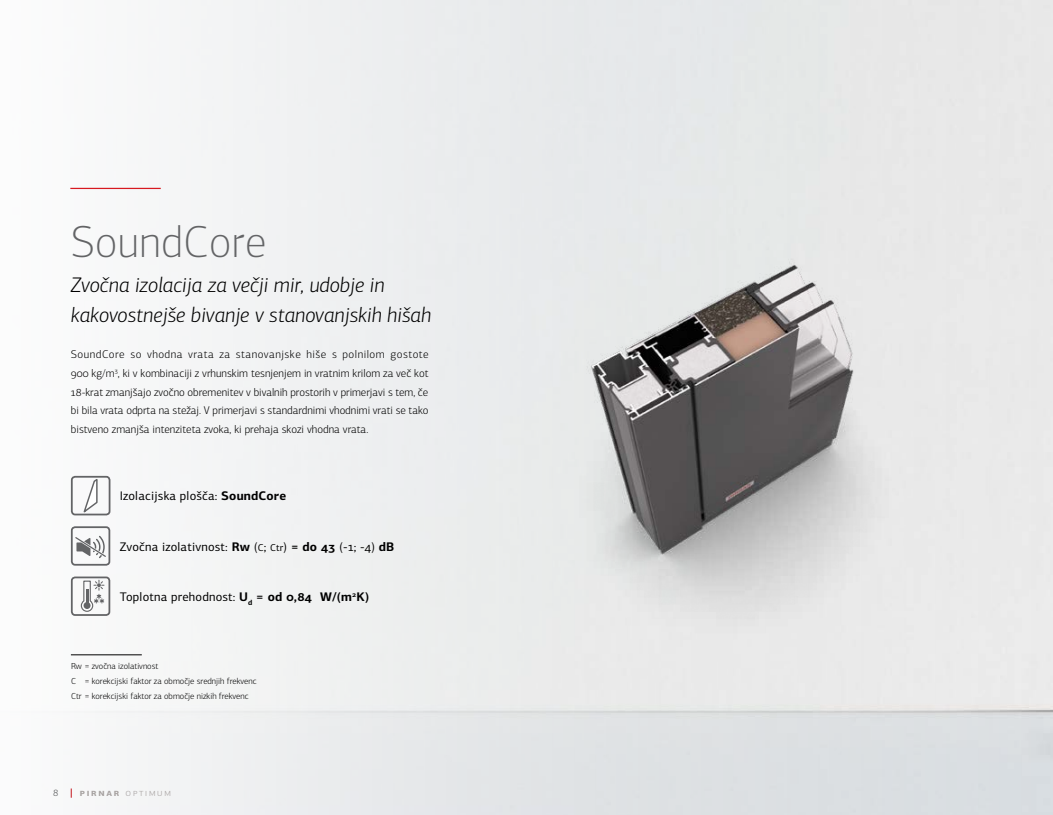
<style>
.page{position:relative;width:1053px;height:815px;background:#fff}
.page>*{position:absolute;margin:0;border:0;box-sizing:border-box;transform-origin:0 0}
.t1{font:100 45px "PF Agora Sans Pro";letter-spacing:.01em;color:#636466}
.t2{font:italic 300 21.25px/30px "PF Agora Sans Pro";color:#000}
.t3{font:12.5px "PF Agora Sans Pro";letter-spacing:.015em;color:#000}
.t4{font:300 11.25px/18.8px "PF Agora Sans Pro";color:#000;text-align:justify}
.t5{font:300 10px "PF Agora Sans Pro";letter-spacing:.175em;color:#a7a2a1}
.t6{font:300 10px "PF Agora Sans Pro";color:#58595b}
.t7{font:300 8.75px/15px "PF Agora Sans Pro";color:#000}
.s1{font-weight:700}
.s2{font-size:10px}
</style>
<div class="page">
<img style="left:70px;top:0;width:982px;height:815px">
<img style="left:485px;top:239px;width:488px;height:467px">
<div style="left:71px;top:476px;width:39px;height:39px;border:2px solid #636466;border-radius:3px"></div>
<svg style="left:82px;top:477px;width:16px;height:37px"></svg>
<div style="left:71px;top:526px;width:39px;height:40px;border:2px solid #636466;border-radius:3px"></div>
<svg style="left:75px;top:536px;width:31px;height:22px"></svg>
<hr style="left:71px;top:655px;width:71px;height:1px;background:#000">
<hr style="left:70px;top:188px;width:91px;height:1px;background:#d71920">
<div style="left:71px;top:577px;width:39px;height:39px;border:2px solid #636466;border-radius:3px"></div>
<svg style="left:80px;top:579px;width:25px;height:33px"></svg>
<h1 class="t1" style="left:71px;top:216px;width:197px">SoundCore</h1>
<h2 class="t2" style="left:71px;top:270px;width:362px">Zvočna izolacija za večji mir, udobje in kakovostnejše bivanje v stanovanjskih hišah</h2>
<p class="t4" style="left:71px;top:345px;width:359px">SoundCore so vhodna vrata za stanovanjske hiše s polnilom gostote 900 kg/m<sup>3</sup>, ki v kombinaciji z vrhunskim tesnjenjem in vratnim krilom za več kot 18-krat zmanjšajo zvočno obremenitev v bivalnih prostorih v primerjavi s tem, če bi bila vrata odprta na stežaj. V primerjavi s standardnimi vhodnimi vrati se tako bistveno zmanjša intenziteta zvoka, ki prehaja skozi vhodna vrata.</p>
<p class="t3" style="left:120px;top:489px;width:168px">Izolacijska plošča: <span class="s1">SoundCore</span></p>
<p class="t3" style="left:120px;top:539px;width:276px">Zvočna izolativnost: <span class="s1">Rw</span> (<span class="s2">C</span>; <span class="s2">Ctr</span>) <span class="s1">= do 43</span> (-1; -4) <span class="s1">dB</span></p>
<p class="t3" style="left:120px;top:589px;width:251px">Toplotna prehodnost: <span class="s1">U</span><sub>d</sub> <span class="s1">= od 0,84 W/(m</span><sup>2</sup><span class="s1">K)</span></p>
<p class="t7" style="left:71px;top:658px;width:187px">Rw = zvočna izolativnost<br>C = korekcijski faktor za območje srednjih frekvenc<br>Ctr = korekcijski faktor za območje nizkih frekvenc</p>
<p class="t6" style="left:53px;top:787px;width:7px">8</p>
<p class="t5" style="left:80px;top:787px;width:92px"><span class="s1">PIRNAR</span> OPTIMUM</p>
</div>
